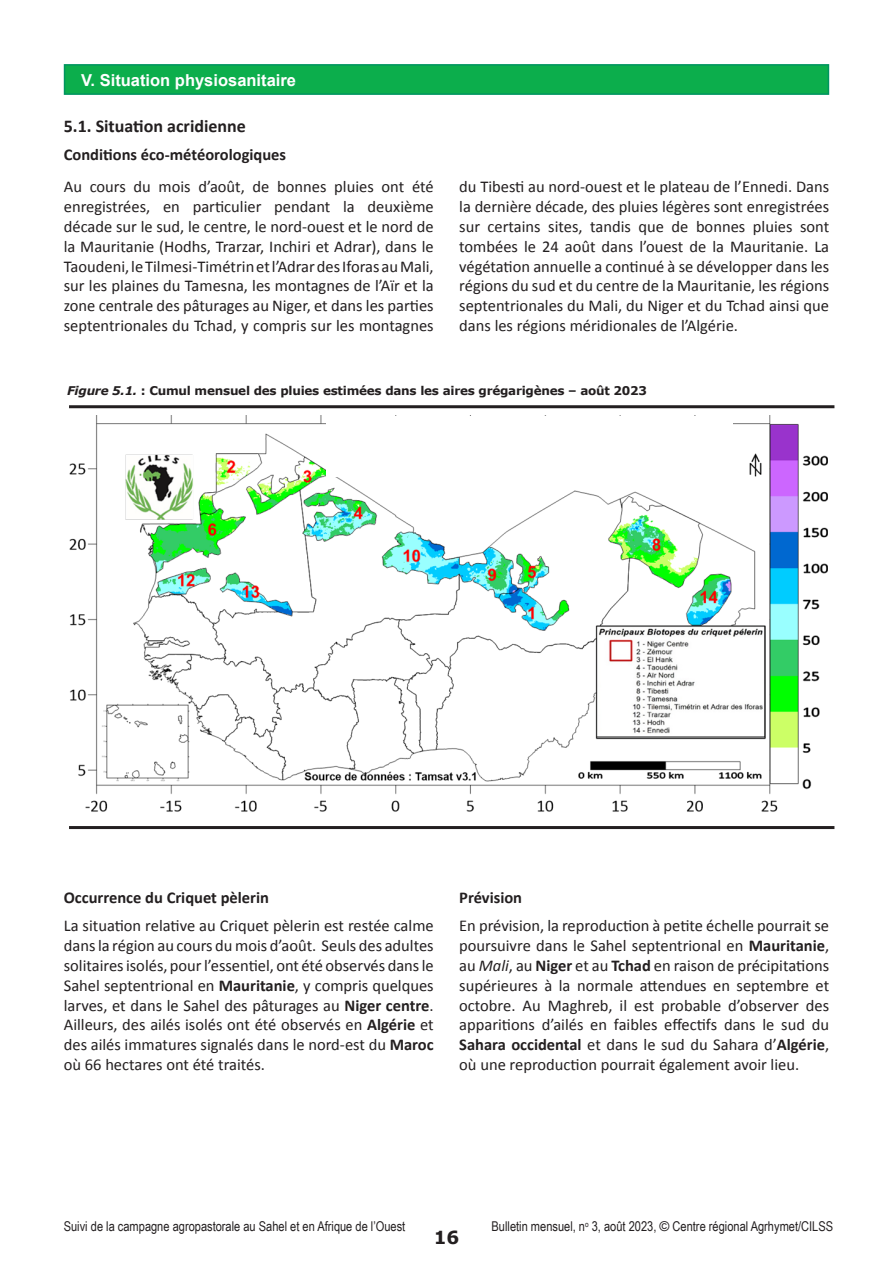
<style>
.page{position:relative;width:893px;height:1263px;background:#fff}
.page>*{position:absolute;margin:0;border:0;box-sizing:border-box;transform-origin:0 0}
.Header2{font:700 18px "Calibri";color:#231f20}
.t1{font:700 18px "Verdana";color:#231f20}
.Body{font:16.5px/19.8px "Calibri";color:#231f20;text-align:justify}
.Body-2{font:700 16.5px "Calibri";color:#231f20}
.header1{font:700 16.5px "Arial";color:#fff}
.t2{font:13.5px "Arial Narrow";color:#231f20}
.Header_cartes{font:700 12px "Verdana";letter-spacing:-.02em;color:#231f20}
.s1{font-style:italic}
.s2{font-weight:700}
.s3{font-family:"Arial"}
</style>
<div class="page">
<img style="left:69px;top:416px;width:759px;height:396px">
<div style="left:64px;top:64px;width:765px;height:31px;background:#0cae4c;border:2px solid #009560"></div>
<hr style="left:69px;top:405px;width:765px;height:3px;background:#231f20">
<hr style="left:69px;top:826px;width:765px;height:3px;background:#231f20">
<div style="left:326px;top:416px;width:406px;height:61px;background:#fff"></div>
<p class="header1" style="left:81px;top:68px;width:216px">V. Situation physiosanitaire</p>
<p class="Header2" style="left:64px;top:113px;width:184px">5.1. Situation acridienne</p>
<p class="Body-2" style="left:64px;top:143px;width:224px">Conditions éco-météorologiques</p>
<p class="Body" style="left:64px;top:177px;width:371px">Au cours du mois d’août, de bonnes pluies ont été enregistrées, en particulier pendant la deuxième décade sur le sud, le centre, le nord-ouest et le nord de la Mauritanie (Hodhs, Trarzar, Inchiri et Adrar), dans le Taoudeni, le Tilmesi-Timétrin et l’Adrar des Iforas au Mali, sur les plaines du Tamesna, les montagnes de l’Aïr et la zone centrale des pâturages au Niger, et dans les parties septentrionales du Tchad, y compris sur les montagnes</p>
<p class="Body" style="left:459px;top:177px;width:371px">du Tibesti au nord-ouest et le plateau de l’Ennedi. Dans la dernière décade, des pluies légères sont enregistrées sur certains sites, tandis que de bonnes pluies sont tombées le 24 août dans l’ouest de la Mauritanie. La végétation annuelle a continué à se développer dans les régions du sud et du centre de la Mauritanie, les régions septentrionales du Mali, du Niger et du Tchad ainsi que dans les régions méridionales de l’Algérie.</p>
<p class="Header_cartes" style="left:67px;top:382px;width:581px"><span class="s1">Figure 5.1.</span> : Cumul mensuel des pluies estimées dans les aires grégarigènes – août 2023</p>
<p class="Body-2" style="left:64px;top:885px;width:207px">Occurrence du Criquet pèlerin</p>
<p class="Body" style="left:64px;top:916px;width:371px">La situation relative au Criquet pèlerin est restée calme dans la région au cours du mois d’août. Seuls des adultes solitaires isolés, pour l’essentiel, ont été observés dans le Sahel septentrional en <span class="s2">Mauritanie</span>, y compris quelques larves, et dans le Sahel des pâturages au <span class="s2">Niger centre</span>.<br>Ailleurs, des ailés isolés ont été observés en <span class="s2">Algérie</span> et des ailés immatures signalés dans le nord-est du <span class="s2">Maroc </span>où 66 hectares ont été traités.</p>
<p class="Body-2" style="left:459px;top:885px;width:64px">Prévision</p>
<p class="Body" style="left:459px;top:916px;width:371px">En prévision, la reproduction à petite échelle pourrait se poursuivre dans le Sahel septentrional en <span class="s2">Mauritanie</span>, au <span class="s1">Mali</span>, au <span class="s2">Niger</span> et au <span class="s2">Tchad</span> en raison de précipitations supérieures à la normale attendues en septembre et octobre. Au Maghreb, il est probable d’observer des apparitions d’ailés en faibles effectifs dans le sud du <span class="s2">Sahara occidental</span> et dans le sud du Sahara d’<span class="s2">Algérie</span>, où une reproduction pourrait également avoir lieu.</p>
<p class="t2" style="left:64px;top:1217px;width:343px">Suivi de la campagne agropastorale au Sahel et en Afrique de l’Ouest</p>
<p class="t2" style="left:492px;top:1217px;width:343px">Bulletin mensuel, n<sup>o</sup> 3, août 2023, <span class="s3">©</span> Centre régional Agrhymet/CILSS</p>
<p class="t1" style="left:434px;top:1225px;width:27px">16</p>
</div>
